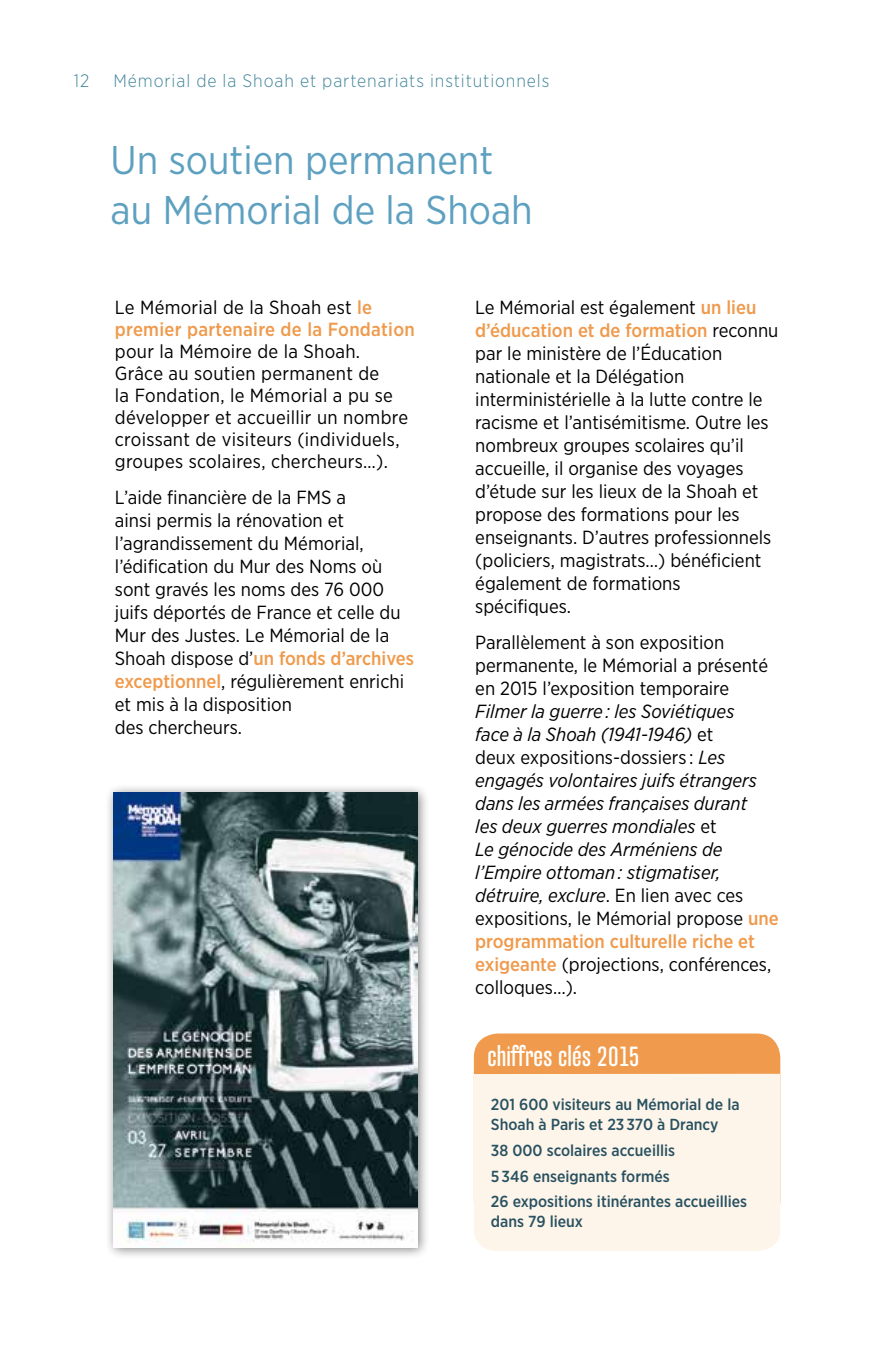
<style>
.page{position:relative;width:891px;height:1361px;background:#fff}
.page>*{position:absolute;margin:0;border:0;box-sizing:border-box;transform-origin:0 0}
.t1{font:40px/50px "Gotham Narrow";color:#5da0c0}
.t2{font:28px "Hydra Pro";color:#fff}
.t3{font:19px/23px "Gotham Narrow";color:#000}
.t4{font:italic 19px/23px "Gotham Narrow";color:#000}
.t5{font:500 19px/22px "Gotham Narrow";letter-spacing:.015em;color:#ef9a4c}
.t6{font:300 18px "Gotham Narrow";letter-spacing:.05em;color:#42859a}
.t7{font:500 16px/25.6px "Gotham Narrow";color:#285160}
.s1{font-weight:400;color:#000}
.s2{font-weight:500;color:#ef9a4c}
.s3{font-style:normal}
.s4{font-weight:500;font-style:normal;color:#ef9a4c}
</style>
<div class="page">
<div style="left:473px;top:1033px;width:307px;height:191px;background:#ef9a4c;border-radius:24px"></div>
<div style="left:473px;top:1074px;width:307px;height:177px;background:#fdf4ea"></div>
<div style="left:104px;top:783px;width:326px;height:477px;background:#000;opacity:.5"></div>
<img style="left:113px;top:792px;width:304px;height:455px">
<p class="t6" style="left:74px;top:69px;width:17px">12</p>
<p class="t6" style="left:113px;top:69px;width:437px">Mémorial de la Shoah et partenariats institutionnels</p>
<h1 class="t1" style="left:111px;top:134px;width:423px">Un soutien permanent au Mémorial de la Shoah</h1>
<p class="t5" style="left:115px;top:296px;width:301px"><span class="s1">Le Mémorial de la Shoah est</span> le premier partenaire de la Fondation</p>
<p class="t3" style="left:115px;top:340px;width:294px;line-height:22px">pour la Mémoire de la Shoah.<br>Grâce au soutien permanent de<br>la Fondation, le Mémorial a pu se développer et accueillir un nombre croissant de visiteurs (individuels, groupes scolaires, chercheurs…).</p>
<p class="t3" style="left:115px;top:485px;width:300px">L’aide financière de la FMS a<br>ainsi permis la rénovation et l’agrandissement du Mémorial, l’édification du Mur des Noms où sont gravés les noms des 76 000 juifs déportés de France et celle du<br>Mur des Justes. Le Mémorial de la<br>Shoah dispose d’<span class="s2">un fonds d’archives exceptionnel</span>, régulièrement enrichi et mis à la disposition<br>des chercheurs.</p>
<p class="t3" style="left:475px;top:295px;width:304px">Le Mémorial est également <span class="s2">un lieu d’éducation et de formation</span> reconnu par le ministère de l’Éducation nationale et la Délégation interministérielle à la lutte contre le racisme et l’antisémitisme. Outre les nombreux groupes scolaires qu’il accueille, il organise des voyages d’étude sur les lieux de la Shoah et propose des formations pour les enseignants. D’autres professionnels (policiers, magistrats…) bénéficient également de formations spécifiques.</p>
<p class="t3" style="left:475px;top:630px;width:294px">Parallèlement à son exposition permanente, le Mémorial a présenté en 2015 l’exposition temporaire</p>
<p class="t4" style="left:475px;top:699px;width:305px">Filmer la guerre : les Soviétiques<br>face à la Shoah (1941-1946) <span class="s3">et<br>deux expositions-dossiers :</span> Les engagés volontaires juifs étrangers dans les armées françaises durant<br>les deux guerres mondiales <span class="s3">et<br></span>Le génocide des Arméniens de l’Empire ottoman : stigmatiser, détruire, exclure<span class="s3">. En lien avec ces expositions, le Mémorial propose</span> <span class="s4">une programmation culturelle riche et exigeante</span> <span class="s3">(projections, conférences, colloques…).</span></p>
<h2 class="t2" style="left:487px;top:1039px;width:153px">chiffres clés 2015</h2>
<p class="t7" style="left:490px;top:1094px;width:250px;line-height:20px">201 600 visiteurs au Mémorial de la<br>Shoah à Paris et 23 370 à Drancy</p>
<p class="t7" style="left:490px;top:1137px;width:258px">38 000 scolaires accueillis<br>5 346 enseignants formés<br>26 expositions itinérantes accueillies</p>
<p class="t7" style="left:490px;top:1208px;width:94px">dans 79 lieux</p>
</div>
